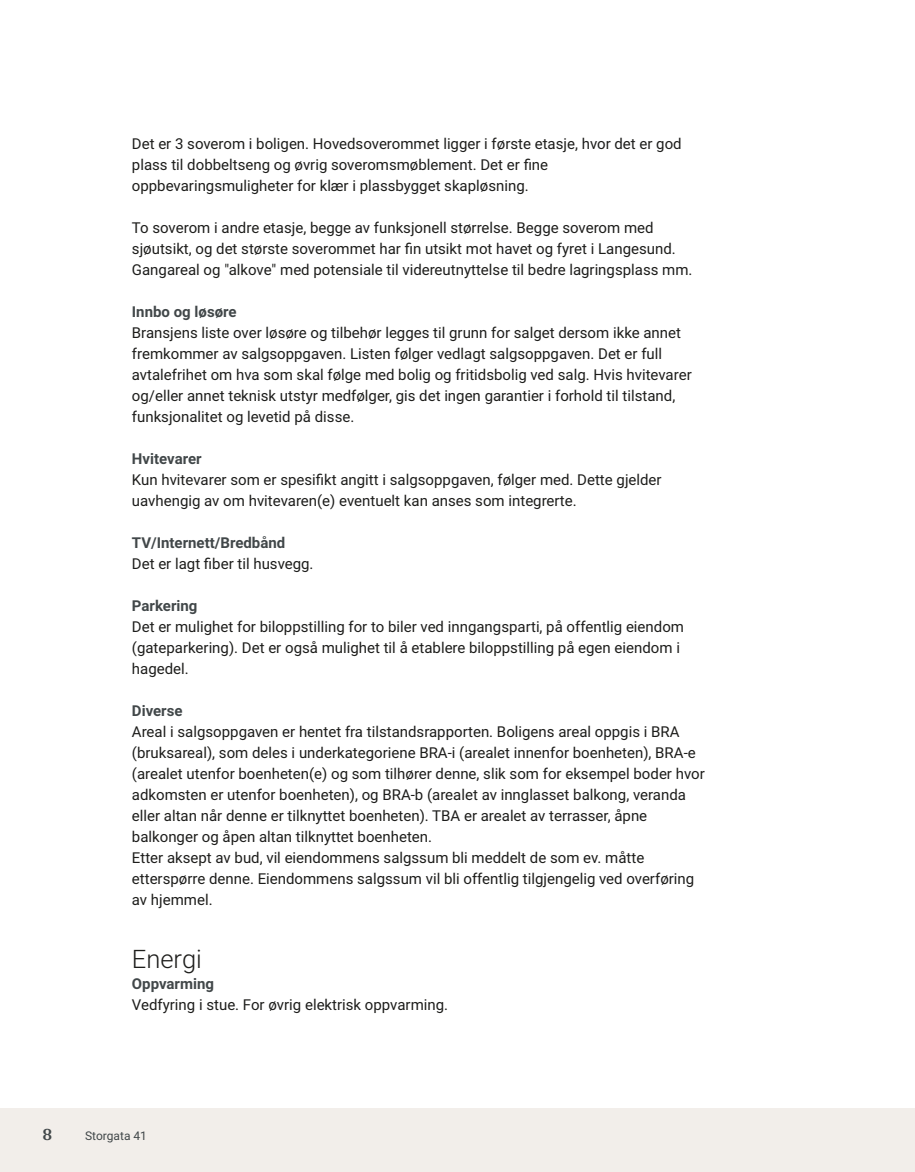
<style>
.page{position:relative;width:915px;height:1172px;background:#fff}
.page>*{position:absolute;margin:0;border:0;box-sizing:border-box;transform-origin:0 0}
.t1{font:300 25.5px "Roboto Vitec";color:#1d1d1b}
.t2{font:700 18px "Arya";color:#414749}
.t3{font:15px/21px "Roboto Vitec";color:#1d1d1b}
.t4{font:700 15px "Roboto Vitec";color:#414749}
.t5{font:12px "Roboto Vitec";color:#414749}
</style>
<div class="page">
<div style="left:0;top:1108px;width:914px;height:64px;background:#f2eeea"></div>
<p class="t3" style="left:132px;top:132px;width:551px">Det er 3 soverom i boligen. Hovedsoverommet ligger i første etasje, hvor det er god plass til dobbeltseng og øvrig soveromsmøblement. Det er fine oppbevaringsmuligheter for klær i plassbygget skapløsning.</p>
<p class="t3" style="left:132px;top:216px;width:562px">To soverom i andre etasje, begge av funksjonell størrelse. Begge soverom med sjøutsikt, og det største soverommet har fin utsikt mot havet og fyret i Langesund.<br>Gangareal og "alkove" med potensiale til videreutnyttelse til bedre lagringsplass mm.</p>
<p class="t4" style="left:132px;top:301px;width:106px">Innbo og løsøre</p>
<p class="t3" style="left:132px;top:321px;width:561px">Bransjens liste over løsøre og tilbehør legges til grunn for salget dersom ikke annet fremkommer av salgsoppgaven. Listen følger vedlagt salgsoppgaven. Det er full avtalefrihet om hva som skal følge med bolig og fritidsbolig ved salg. Hvis hvitevarer og/eller annet teknisk utstyr medfølger, gis det ingen garantier i forhold til tilstand, funksjonalitet og levetid på disse.</p>
<p class="t4" style="left:132px;top:448px;width:71px">Hvitevarer</p>
<p class="t3" style="left:132px;top:468px;width:531px">Kun hvitevarer som er spesifikt angitt i salgsoppgaven, følger med. Dette gjelder uavhengig av om hvitevaren(e) eventuelt kan anses som integrerte.</p>
<p class="t4" style="left:132px;top:532px;width:155px">TV/Internett/Bredbånd</p>
<p class="t3" style="left:132px;top:552px;width:183px">Det er lagt fiber til husvegg.</p>
<p class="t4" style="left:132px;top:595px;width:67px">Parkering</p>
<p class="t3" style="left:132px;top:615px;width:553px">Det er mulighet for biloppstilling for to biler ved inngangsparti, på offentlig eiendom (gateparkering). Det er også mulighet til å etablere biloppstilling på egen eiendom i hagedel.</p>
<p class="t4" style="left:132px;top:700px;width:52px">Diverse</p>
<p class="t3" style="left:132px;top:720px;width:574px">Areal i salgsoppgaven er hentet fra tilstandsrapporten. Boligens areal oppgis i BRA (bruksareal), som deles i underkategoriene BRA‑i (arealet innenfor boenheten), BRA‑e (arealet utenfor boenheten(e) og som tilhører denne, slik som for eksempel boder hvor adkomsten er utenfor boenheten), og BRA‑b (arealet av innglasset balkong, veranda eller altan når denne er tilknyttet boenheten). TBA er arealet av terrasser, åpne balkonger og åpen altan tilknyttet boenheten.<br>Etter aksept av bud, vil eiendommens salgssum bli meddelt de som ev. måtte etterspørre denne. Eiendommens salgssum vil bli offentlig tilgjengelig ved overføring av hjemmel.</p>
<h1 class="t1" style="left:132px;top:941px;width:71px">Energi</h1>
<p class="t4" style="left:132px;top:973px;width:84px">Oppvarming</p>
<p class="t3" style="left:132px;top:993px;width:317px">Vedfyring i stue. For øvrig elektrisk oppvarming.</p>
<p class="t2" style="left:43px;top:1123px;width:11px">8</p>
<p class="t5" style="left:85px;top:1127px;width:63px">Storgata 41</p>
</div>
